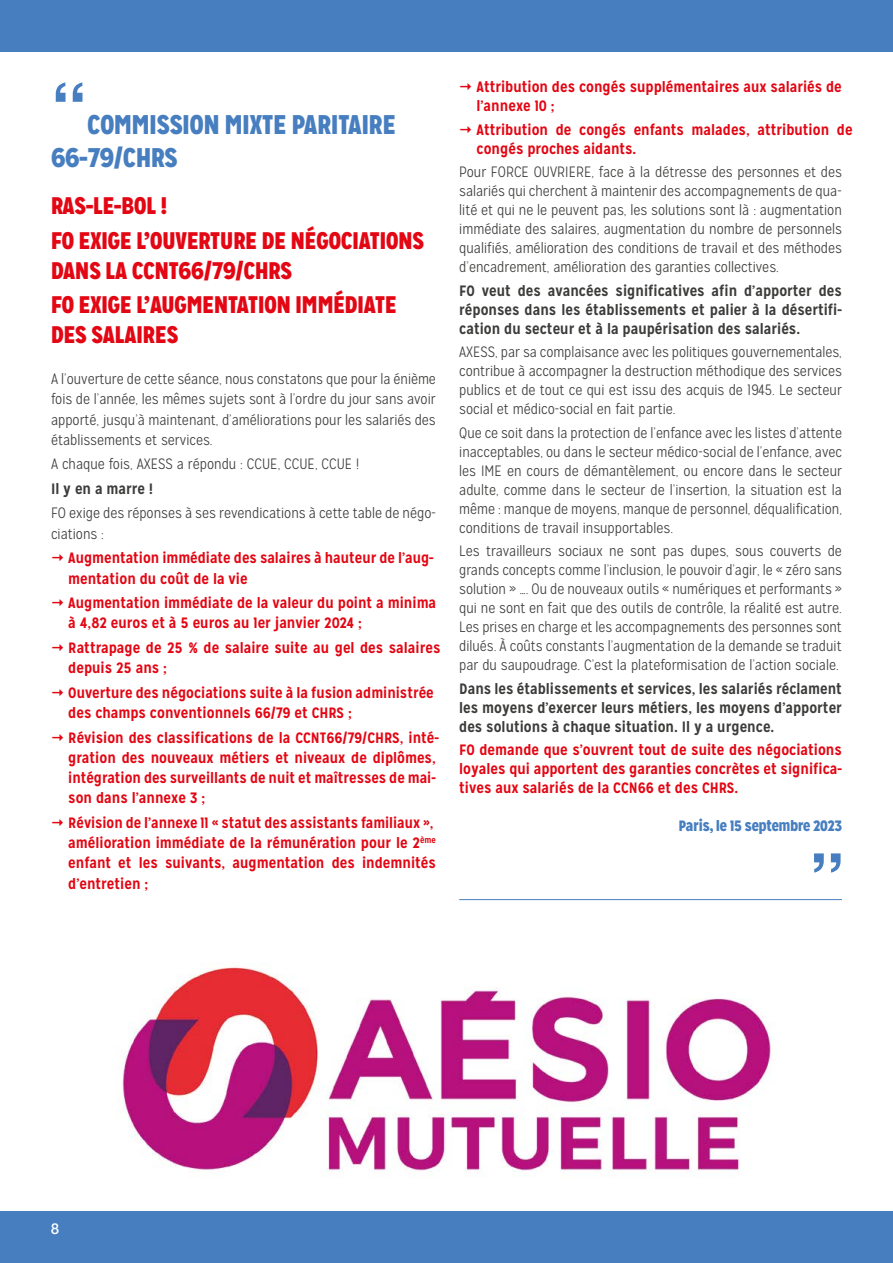
<style>
.page{position:relative;width:893px;height:1263px;background:#fff}
.page>*{position:absolute;margin:0;border:0;box-sizing:border-box;transform-origin:0 0}
.t1{font:700 70.5px "Helvetica";color:#477ec0}
.t2{font:700 69.75px "Helvetica";color:#477ec0}
.t3{font:900 27px/33.6px "Mission Gothic";color:#477ec0}
.t4{font:900 24px/34.2px "Mission Gothic";color:#e30613}
.t5{font:300 15px/19px "Mission Gothic";color:#3c3c3b;text-align:justify}
.t6{font:700 15px/20.2px "Mission Gothic";color:#e30613}
.t7{font:700 15px/19px "Mission Gothic";color:#3c3c3b;text-align:justify}
.t8{font:900 15px "Mission Gothic";color:#477ec0}
.t9{font:500 15px "Helvetica";color:#fff}
</style>
<div class="page">
<div style="left:0;top:0;width:893px;height:51px;background:#477ec0"></div>
<div style="left:0;top:1212px;width:893px;height:51px;background:#477ec0"></div>
<hr style="left:459px;top:899px;width:383px;height:1px;background:#477ec0">
<hr style="left:892px;top:1212px;width:1px;height:51px;background:#46962b">
<img style="left:119px;top:964px;width:652px;height:212px">
<h1 class="t1" style="left:51px;top:52px;width:38px">‘‘</h1>
<h3 class="t3" style="left:51px;top:107px;width:346px;text-indent:37px">COMMISSION MIXTE PARITAIRE<br>66-79/CHRS</h3>
<h3 class="t4" style="left:51px;top:189px;width:375px">RAS-LE-BOL !<br>FO EXIGE L’OUVERTURE DE NÉGOCIATIONS</h3>
<h3 class="t4" style="left:51px;top:253px;width:347px">DANS LA CCNT66/79/CHRS<br>FO EXIGE L’AUGMENTATION IMMÉDIATE</h3>
<h3 class="t4" style="left:51px;top:317px;width:129px">DES SALAIRES</h3>
<p class="t5" style="left:51px;top:369px;width:386px;line-height:20.2px">A l’ouverture de cette séance, nous constatons que pour la énième fois de l’année, les mêmes sujets sont à l’ordre du jour sans avoir apporté, jusqu’à maintenant, d’améliorations pour les salariés des établissements et services.</p>
<p class="t5" style="left:51px;top:455px;width:310px">A chaque fois, AXESS a répondu : CCUE, CCUE, CCUE !</p>
<p class="t7" style="left:51px;top:479px;width:103px">Il y en a marre !</p>
<p class="t5" style="left:51px;top:503px;width:386px;line-height:20.2px">FO exige des réponses à ses revendications à cette table de négo&shy;ciations :</p>
<p class="t6" style="left:68px;top:548px;width:367px">Augmentation immédiate des salaires à hauteur de l’aug&shy;mentation du coût de la vie</p>
<p class="t6" style="left:68px;top:593px;width:369px">Augmentation immédiate de la valeur du point a minima à 4,82 euros et à 5 euros au 1er janvier 2024 ;</p>
<p class="t6" style="left:68px;top:637px;width:374px">Rattrapage de 25 % de salaire suite au gel des salaires depuis 25 ans ;</p>
<p class="t6" style="left:68px;top:682px;width:367px">Ouverture des négociations suite à la fusion administrée des champs conventionnels 66/79 et CHRS ;</p>
<p class="t6" style="left:68px;top:727px;width:372px">Révision des classifications de la CCNT66/79/CHRS, inté&shy;gration des nouveaux métiers et niveaux de diplômes, intégration des surveillants de nuit et maîtresses de mai&shy;son dans l’annexe 3 ;</p>
<p class="t6" style="left:68px;top:812px;width:369px">Révision de l’annexe 11 « statut des assistants familiaux », amélioration immédiate de la rémunération pour le 2<sup>ème </sup>enfant et les suivants, augmentation des indemnités d’entretien ;</p>
<p class="t6" style="left:476px;top:78px;width:367px;line-height:19px">Attribution des congés supplémentaires aux salariés de l’annexe 10 ;</p>
<p class="t6" style="left:476px;top:120px;width:378px;line-height:19px">Attribution de congés enfants malades, attribution de congés proches aidants.</p>
<p class="t5" style="left:459px;top:163px;width:384px">Pour FORCE OUVRIERE, face à la détresse des personnes et des salariés qui cherchent à maintenir des accompagnements de qua&shy;lité et qui ne le peuvent pas, les solutions sont là : augmentation immédiate des salaires, augmentation du nombre de personnels qualifiés, amélioration des conditions de travail et des méthodes d’encadrement, amélioration des garanties collectives.</p>
<p class="t7" style="left:459px;top:281px;width:384px">FO veut des avancées significatives afin d’apporter des réponses dans les établissements et palier à la désertifi&shy;cation du secteur et à la paupérisation des salariés.</p>
<p class="t5" style="left:459px;top:342px;width:384px">AXESS, par sa complaisance avec les politiques gouvernementales, contribue à accompagner la destruction méthodique des services publics et de tout ce qui est issu des acquis de 1945. Le secteur social et médico-social en fait partie.</p>
<p class="t5" style="left:459px;top:423px;width:384px">Que ce soit dans la protection de l’enfance avec les listes d’attente inacceptables, ou dans le secteur médico-social de l’enfance, avec les IME en cours de démantèlement, ou encore dans le secteur adulte, comme dans le secteur de l’insertion, la situation est la même : manque de moyens, manque de personnel, déqualification, conditions de travail insupportables.</p>
<p class="t5" style="left:459px;top:541px;width:384px">Les travailleurs sociaux ne sont pas dupes, sous couverts de grands concepts comme l’inclusion, le pouvoir d’agir, le « zéro sans solution » …. Ou de nouveaux outils « numériques et performants » qui ne sont en fait que des outils de contrôle, la réalité est autre.<br>Les prises en charge et les accompagnements des personnes sont dilués. À coûts constants l’augmentation de la demande se traduit par du saupoudrage. C’est la plateformisation de l’action sociale.</p>
<p class="t7" style="left:459px;top:679px;width:384px">Dans les établissements et services, les salariés réclament les moyens d’exercer leurs métiers, les moyens d’apporter des solutions à chaque situation. Il y a urgence.</p>
<p class="t6" style="left:459px;top:740px;width:384px;line-height:19px;text-align:justify">FO demande que s’ouvrent tout de suite des négociations loyales qui apportent des garanties concrètes et significa&shy;tives aux salariés de la CCN66 et des CHRS.</p>
<p class="t8" style="left:679px;top:816px;width:165px">Paris, le 15 septembre 2023</p>
<h2 class="t2" style="left:809px;top:823px;width:38px">’’</h2>
<p class="t9" style="left:51px;top:1220px;width:9px">8</p>
</div>
